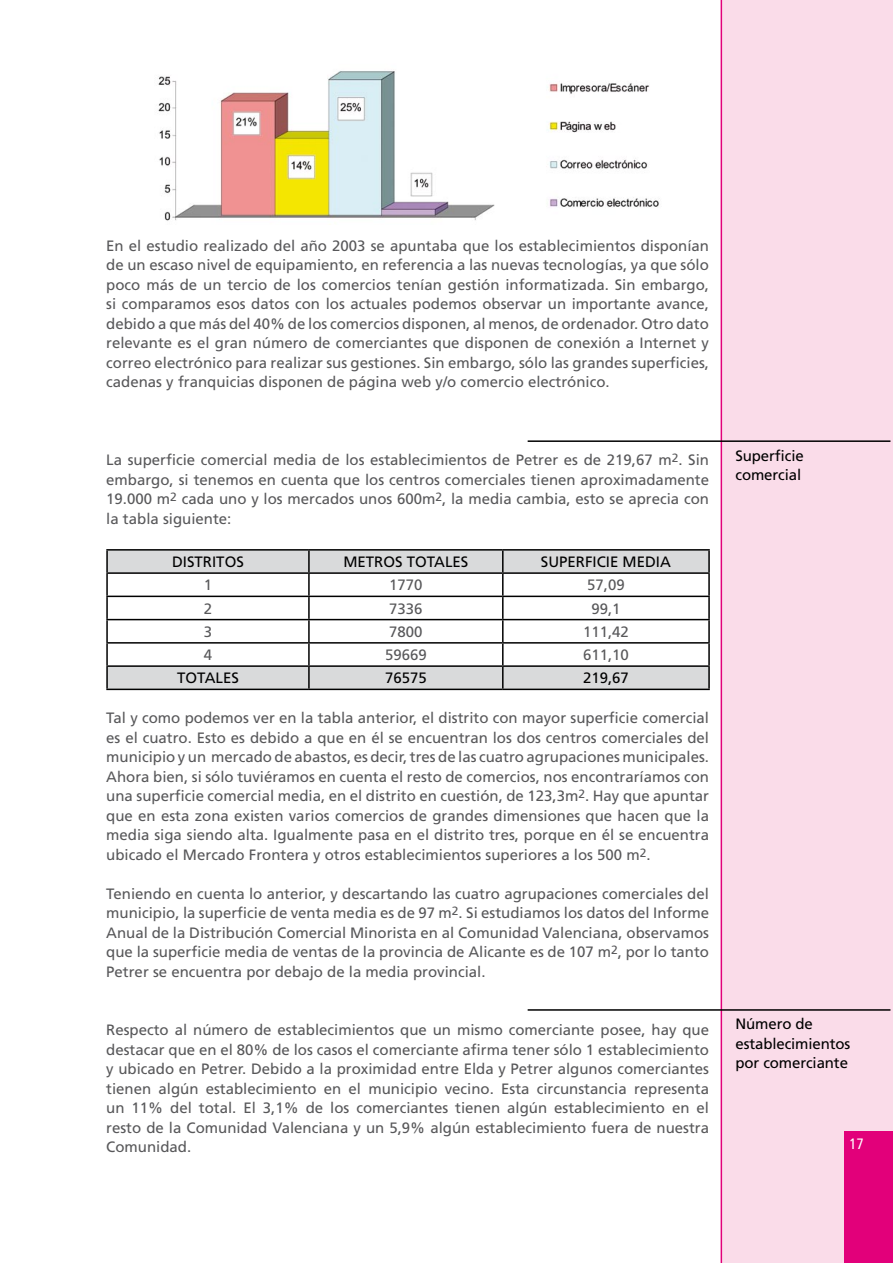
<style>
.page{position:relative;width:893px;height:1263px;background:#fff}
.page>*{position:absolute;margin:0;border:0;box-sizing:border-box;transform-origin:0 0}
.t1{font:15px/19.5px "Frutiger LT Std";color:#58585a;text-align:justify}
.t2{font:15px/19.5px "Frutiger LT Std";letter-spacing:-.01em;color:#000}
.t3{font:condensed 15px "Frutiger";color:#fff}
</style>
<div class="page">
<div style="left:721px;top:0;width:172px;height:1263px;background:#fadce9"></div>
<div style="left:845px;top:1131px;width:48px;height:132px;background:#e2007a"></div>
<hr style="left:721px;top:0;width:1px;height:1263px;background:#e2007a">
<svg style="left:108px;top:551px;width:600px;height:138px"></svg>
<hr style="left:106px;top:549px;width:203px;height:2px;background:#000">
<hr style="left:106px;top:551px;width:2px;height:21px;background:#000">
<hr style="left:309px;top:549px;width:194px;height:2px;background:#000">
<hr style="left:308px;top:551px;width:2px;height:21px;background:#000">
<hr style="left:503px;top:549px;width:207px;height:2px;background:#000">
<hr style="left:502px;top:551px;width:2px;height:21px;background:#000">
<hr style="left:708px;top:551px;width:2px;height:21px;background:#000">
<hr style="left:106px;top:572px;width:203px;height:2px;background:#000">
<hr style="left:106px;top:574px;width:2px;height:22px;background:#000">
<hr style="left:309px;top:572px;width:194px;height:2px;background:#000">
<hr style="left:308px;top:574px;width:2px;height:22px;background:#000">
<hr style="left:503px;top:572px;width:207px;height:2px;background:#000">
<hr style="left:502px;top:574px;width:2px;height:22px;background:#000">
<hr style="left:708px;top:574px;width:2px;height:22px;background:#000">
<hr style="left:106px;top:596px;width:203px;height:1px;background:#000">
<hr style="left:106px;top:597px;width:2px;height:22px;background:#000">
<hr style="left:309px;top:596px;width:194px;height:1px;background:#000">
<hr style="left:308px;top:597px;width:2px;height:22px;background:#000">
<hr style="left:503px;top:596px;width:207px;height:1px;background:#000">
<hr style="left:502px;top:597px;width:2px;height:22px;background:#000">
<hr style="left:708px;top:597px;width:2px;height:22px;background:#000">
<hr style="left:106px;top:619px;width:203px;height:1px;background:#000">
<hr style="left:106px;top:620px;width:2px;height:22px;background:#000">
<hr style="left:309px;top:619px;width:194px;height:1px;background:#000">
<hr style="left:308px;top:620px;width:2px;height:22px;background:#000">
<hr style="left:503px;top:619px;width:207px;height:1px;background:#000">
<hr style="left:502px;top:620px;width:2px;height:22px;background:#000">
<hr style="left:708px;top:620px;width:2px;height:22px;background:#000">
<hr style="left:106px;top:642px;width:203px;height:2px;background:#000">
<hr style="left:106px;top:644px;width:2px;height:21px;background:#000">
<hr style="left:309px;top:642px;width:194px;height:2px;background:#000">
<hr style="left:308px;top:644px;width:2px;height:21px;background:#000">
<hr style="left:503px;top:642px;width:207px;height:2px;background:#000">
<hr style="left:502px;top:644px;width:2px;height:21px;background:#000">
<hr style="left:708px;top:644px;width:2px;height:21px;background:#000">
<hr style="left:106px;top:665px;width:203px;height:2px;background:#000">
<hr style="left:106px;top:667px;width:2px;height:22px;background:#000">
<hr style="left:309px;top:665px;width:194px;height:2px;background:#000">
<hr style="left:308px;top:667px;width:2px;height:22px;background:#000">
<hr style="left:503px;top:665px;width:207px;height:2px;background:#000">
<hr style="left:502px;top:667px;width:2px;height:22px;background:#000">
<hr style="left:708px;top:667px;width:2px;height:22px;background:#000">
<hr style="left:106px;top:689px;width:203px;height:1px;background:#000">
<hr style="left:309px;top:689px;width:194px;height:1px;background:#000">
<hr style="left:503px;top:689px;width:207px;height:1px;background:#000">
<img style="left:158px;top:71px;width:501px;height:150px">
<hr style="left:528px;top:440px;width:362px;height:2px;background:#000">
<hr style="left:528px;top:1009px;width:362px;height:2px;background:#000">
<p class="t1" style="left:106px;top:236px;width:604px">En el estudio realizado del año 2003 se apuntaba que los establecimientos disponían de un escaso nivel de equipamiento, en referencia a las nuevas tecnologías, ya que sólo poco más de un tercio de los comercios tenían gestión informatizada. Sin embargo, si comparamos esos datos con los actuales podemos observar un importante avance, debido a que más del 40% de los comercios disponen, al menos, de ordenador. Otro dato relevante es el gran número de comerciantes que disponen de conexión a Internet y correo electrónico para realizar sus gestiones. Sin embargo, sólo las grandes superficies, cadenas y franquicias disponen de página web y/o comercio electrónico.</p>
<p class="t1" style="left:106px;top:450px;width:604px">La superficie comercial media de los establecimientos de Petrer es de 219,67 m<sup>2</sup>. Sin embargo, si tenemos en cuenta que los centros comerciales tienen aproximadamente 19.000 m<sup>2</sup> cada uno y los mercados unos 600m<sup>2</sup>, la media cambia, esto se aprecia con la tabla siguiente:</p>
<p class="t2" style="left:172px;top:552px;width:73px">DISTRITOS</p>
<p class="t2" style="left:343px;top:552px;width:127px">METROS TOTALES</p>
<p class="t2" style="left:541px;top:552px;width:132px">SUPERFICIE MEDIA</p>
<p class="t1" style="left:204px;top:575px;width:10px">1</p>
<p class="t1" style="left:389px;top:575px;width:35px">1770</p>
<p class="t1" style="left:587px;top:575px;width:39px">57,09</p>
<p class="t1" style="left:204px;top:599px;width:10px">2</p>
<p class="t1" style="left:389px;top:599px;width:35px">7336</p>
<p class="t1" style="left:591px;top:599px;width:31px">99,1</p>
<p class="t1" style="left:204px;top:622px;width:10px">3</p>
<p class="t1" style="left:389px;top:622px;width:35px">7800</p>
<p class="t1" style="left:583px;top:622px;width:47px">111,42</p>
<p class="t1" style="left:204px;top:645px;width:10px">4</p>
<p class="t1" style="left:385px;top:645px;width:43px">59669</p>
<p class="t1" style="left:583px;top:645px;width:47px">611,10</p>
<p class="t2" style="left:177px;top:668px;width:63px">TOTALES</p>
<p class="t2" style="left:385px;top:668px;width:43px">76575</p>
<p class="t2" style="left:583px;top:668px;width:47px">219,67</p>
<p class="t1" style="left:106px;top:708px;width:604px">Tal y como podemos ver en la tabla anterior, el distrito con mayor superficie comercial es el cuatro. Esto es debido a que en él se encuentran los dos centros comerciales del municipio y un mercado de abastos, es decir, tres de las cuatro agrupaciones municipales.<br>Ahora bien, si sólo tuviéramos en cuenta el resto de comercios, nos encontraríamos con una superficie comercial media, en el distrito en cuestión, de 123,3m<sup>2</sup>. Hay que apuntar que en esta zona existen varios comercios de grandes dimensiones que hacen que la media siga siendo alta. Igualmente pasa en el distrito tres, porque en él se encuentra ubicado el Mercado Frontera y otros establecimientos superiores a los 500 m<sup>2</sup>.</p>
<p class="t1" style="left:106px;top:884px;width:604px">Teniendo en cuenta lo anterior, y descartando las cuatro agrupaciones comerciales del municipio, la superficie de venta media es de 97 m<sup>2</sup>. Si estudiamos los datos del Informe Anual de la Distribución Comercial Minorista en al Comunidad Valenciana, observamos que la superficie media de ventas de la provincia de Alicante es de 107 m<sup>2</sup>, por lo tanto Petrer se encuentra por debajo de la media provincial.</p>
<p class="t1" style="left:106px;top:1020px;width:604px">Respecto al número de establecimientos que un mismo comerciante posee, hay que destacar que en el 80% de los casos el comerciante afirma tener sólo 1 establecimiento y ubicado en Petrer. Debido a la proximidad entre Elda y Petrer algunos comerciantes tienen algún establecimiento en el municipio vecino. Esta circunstancia representa un 11% del total. El 3,1% de los comerciantes tienen algún establecimiento en el resto de la Comunidad Valenciana y un 5,9% algún establecimiento fuera de nuestra Comunidad.</p>
<p class="t2" style="left:735px;top:446px;width:70px">Superficie comercial</p>
<p class="t2" style="left:735px;top:1014px;width:116px">Número de establecimientos por comerciante</p>
<p class="t3" style="left:849px;top:1135px;width:14px">17</p>
</div>
